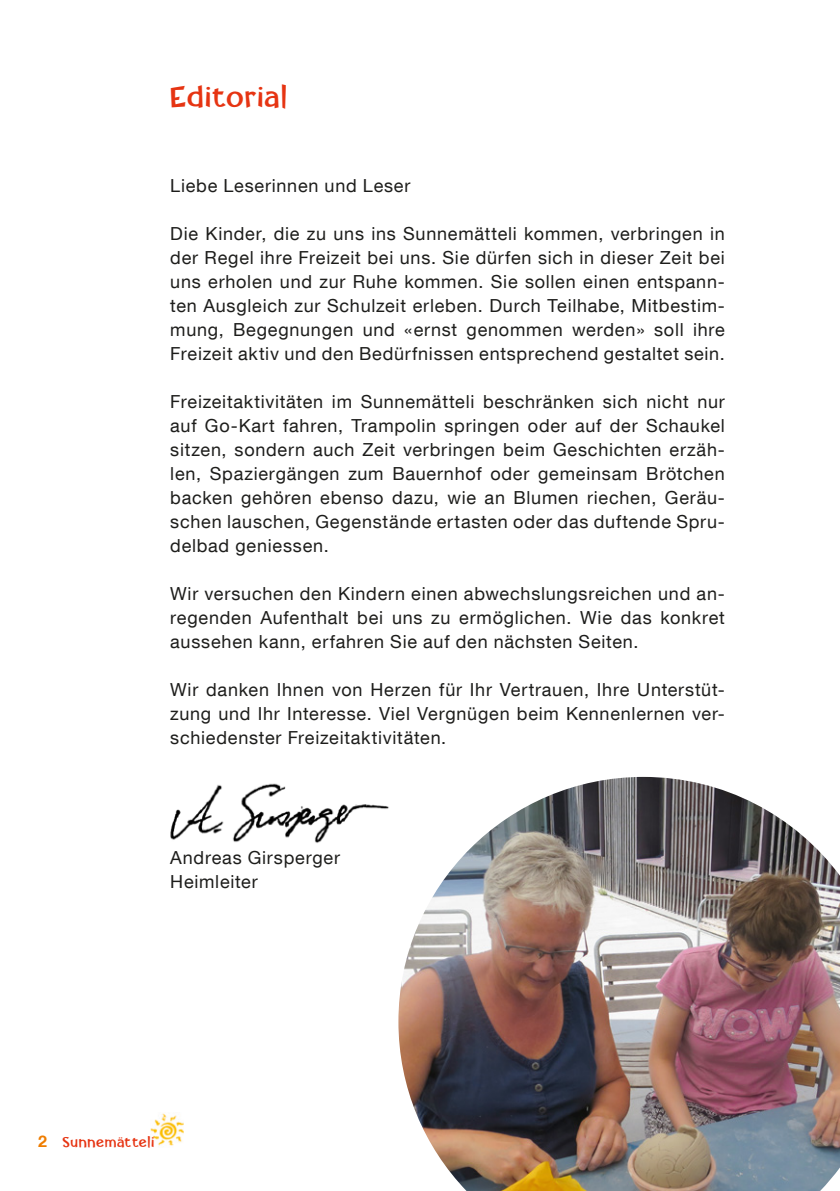
<style>
.page{position:relative;width:840px;height:1191px;background:#fff}
.page>*{position:absolute;margin:0;border:0;box-sizing:border-box;transform-origin:0 0}
.t1{font:28px "Happy Day Black Pro";letter-spacing:.03em;color:#e63412}
.t2{font:18px/24px "Helvetica Neue LT Com";letter-spacing:.04em;color:#1d1d1b;text-align:justify}
.t3{font:13.6px "Happy Day Black Pro";letter-spacing:.05em;color:#e63412}
.s1{font-family:"Helvetica Neue LT Com";font-weight:700;font-size:16px;color:#ef7d00}
</style>
<div class="page">
<img style="left:170px;top:783px;width:219px;height:60px">
<img style="left:398px;top:777px;width:441px;height:414px">
<img style="left:150px;top:1113px;width:34px;height:33px">
<h1 class="t1" style="left:170px;top:80px;width:118px">Editorial</h1>
<p class="t2" style="left:170px;top:173px;width:241px">Liebe Leserinnen und Leser</p>
<p class="t2" style="left:170px;top:221px;width:556px">Die Kinder, die zu uns ins Sunnemätteli kommen, verbringen in der Regel ihre Freizeit bei uns. Sie dürfen sich in dieser Zeit bei uns erholen und zur Ruhe kommen. Sie sollen einen entspann&shy;ten Ausgleich zur Schulzeit erleben. Durch Teilhabe, Mitbestim&shy;mung, Begegnungen und «ernst genommen werden» soll ihre Freizeit aktiv und den Bedürfnissen entsprechend gestaltet sein.</p>
<p class="t2" style="left:170px;top:389px;width:556px">Freizeitaktivitäten im Sunnemätteli beschränken sich nicht nur auf Go-Kart fahren, Trampolin springen oder auf der Schaukel sitzen, sondern auch Zeit verbringen beim Geschichten erzäh&shy;len, Spaziergängen zum Bauernhof oder gemeinsam Brötchen backen gehören ebenso dazu, wie an Blumen riechen, Geräu&shy;schen lauschen, Gegenstände ertasten oder das duftende Spru&shy;delbad geniessen.</p>
<p class="t2" style="left:170px;top:581px;width:556px">Wir versuchen den Kindern einen abwechslungsreichen und an&shy;regenden Aufenthalt bei uns zu ermöglichen. Wie das konkret aussehen kann, erfahren Sie auf den nächsten Seiten.</p>
<p class="t2" style="left:170px;top:677px;width:556px">Wir danken Ihnen von Herzen für Ihr Vertrauen, Ihre Unterstüt&shy;zung und Ihr Interesse. Viel Vergnügen beim Kennenlernen ver&shy;schiedenster Freizeitaktivitäten.</p>
<p class="t2" style="left:170px;top:845px;width:171px">Andreas Girsperger<br>Heimleiter</p>
<p class="t3" style="left:38px;top:1133px;width:118px"><span class="s1">2</span> Sunnemätteli</p>
</div>
